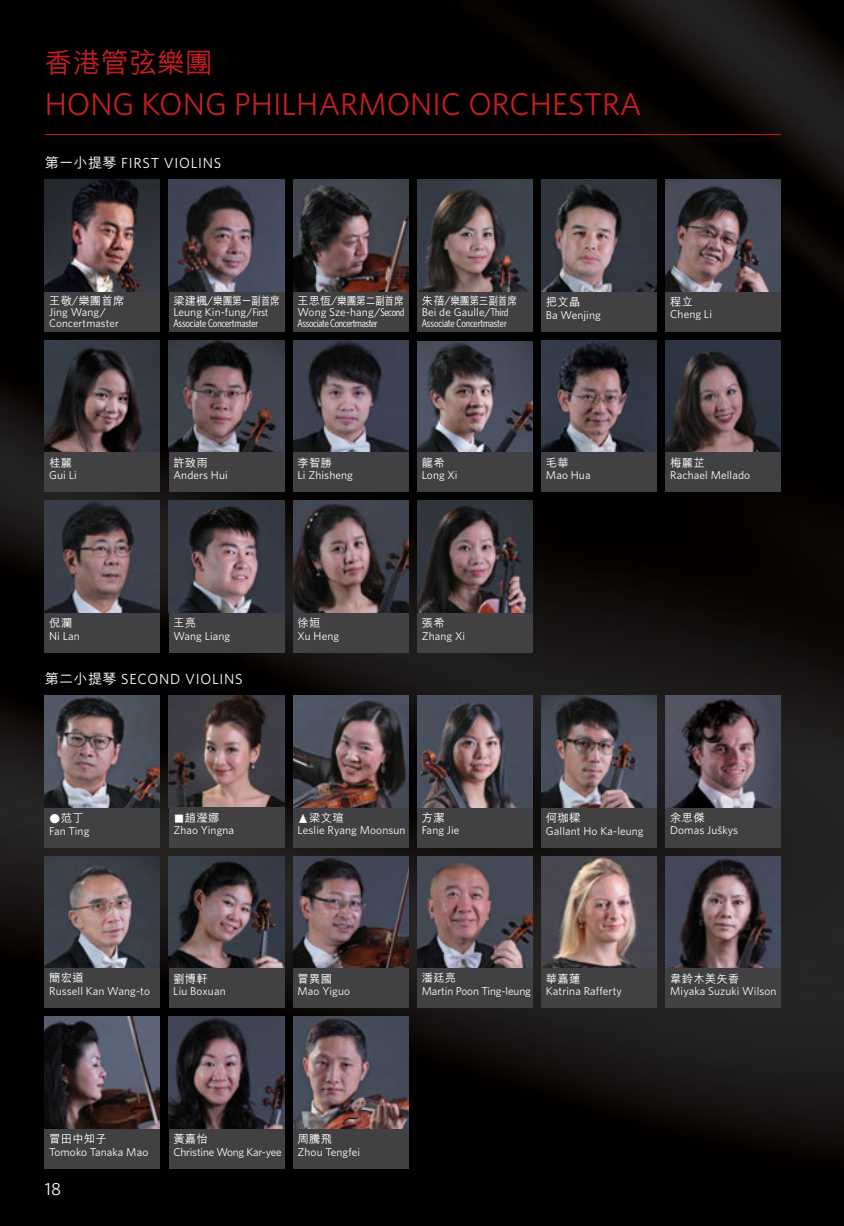
<style>
.page{position:relative;width:844px;height:1226px;background:#fff}
.page>*{position:absolute;margin:0;border:0;box-sizing:border-box;transform-origin:0 0}
.t1{font:31.5px "Whitney";color:#c61d23}
.t2{font:500 28px "M Hei";color:#c61d23}
.t3{font:17.5px "Whitney";color:#fff}
.t4{font:14.53px "Whitney";letter-spacing:.05em;color:#fff}
.t5{font:11.38px "Whitney";letter-spacing:.01em;color:#fff}
.t6{font:500 11.38px "M Hei";letter-spacing:.02em;color:#fff}
.t7{font:500 11.38px "M Hei";letter-spacing:-.02em;color:#fff}
.t8{font:11.38px "Whitney";letter-spacing:-.01em;color:#fff}
.t9{font:11.38px "Whitney";letter-spacing:-.02em;color:#fff}
.t10{font:11.03px "Whitney Condensed";letter-spacing:-.01em;color:#fff}
.t11{font:11.03px "Whitney Condensed";letter-spacing:-.03em;color:#fff}
.t12{font:11.03px "Whitney";letter-spacing:.01em;color:#fff}
.s1{font-family:"M Hei";font-weight:500;font-size:14.17px}
.s2{font-family:"Whitney";font-weight:400}
.s3{font-family:"Whitney Condensed";font-size:11.03px}
</style>
<div class="page">
<img style="left:0;top:0;width:843px;height:1225px">
<img style="left:169px;top:695px;width:115px;height:112px">
<div style="left:169px;top:452px;width:115px;height:40px;background:#414042"></div>
<div style="left:293px;top:452px;width:115px;height:40px;background:#414042"></div>
<div style="left:417px;top:452px;width:115px;height:40px;background:#414042"></div>
<div style="left:541px;top:452px;width:115px;height:40px;background:#414042"></div>
<div style="left:45px;top:452px;width:115px;height:40px;background:#414042"></div>
<div style="left:665px;top:452px;width:115px;height:40px;background:#414042"></div>
<div style="left:169px;top:291px;width:115px;height:40px;background:#414042"></div>
<div style="left:169px;top:807px;width:115px;height:40px;background:#414042"></div>
<div style="left:45px;top:291px;width:115px;height:40px;background:#414042"></div>
<div style="left:45px;top:807px;width:115px;height:40px;background:#414042"></div>
<div style="left:45px;top:1128px;width:115px;height:40px;background:#414042"></div>
<div style="left:169px;top:612px;width:115px;height:40px;background:#414042"></div>
<div style="left:293px;top:1128px;width:115px;height:40px;background:#414042"></div>
<div style="left:293px;top:291px;width:115px;height:40px;background:#414042"></div>
<div style="left:293px;top:807px;width:115px;height:40px;background:#414042"></div>
<div style="left:293px;top:967px;width:115px;height:40px;background:#414042"></div>
<div style="left:293px;top:612px;width:115px;height:40px;background:#414042"></div>
<div style="left:417px;top:291px;width:115px;height:40px;background:#414042"></div>
<div style="left:417px;top:807px;width:115px;height:40px;background:#414042"></div>
<div style="left:417px;top:967px;width:115px;height:40px;background:#414042"></div>
<div style="left:417px;top:612px;width:115px;height:40px;background:#414042"></div>
<div style="left:541px;top:291px;width:115px;height:40px;background:#414042"></div>
<div style="left:541px;top:807px;width:115px;height:40px;background:#414042"></div>
<div style="left:541px;top:967px;width:115px;height:40px;background:#414042"></div>
<div style="left:169px;top:967px;width:115px;height:40px;background:#414042"></div>
<div style="left:45px;top:612px;width:115px;height:40px;background:#414042"></div>
<div style="left:169px;top:1128px;width:115px;height:40px;background:#414042"></div>
<div style="left:665px;top:291px;width:115px;height:40px;background:#414042"></div>
<div style="left:665px;top:807px;width:115px;height:40px;background:#414042"></div>
<div style="left:45px;top:967px;width:115px;height:40px;background:#414042"></div>
<img style="left:169px;top:340px;width:115px;height:112px">
<img style="left:417px;top:180px;width:115px;height:111px">
<img style="left:665px;top:340px;width:115px;height:112px">
<img style="left:169px;top:180px;width:115px;height:111px">
<img style="left:45px;top:695px;width:115px;height:112px">
<img style="left:45px;top:1016px;width:115px;height:112px">
<img style="left:169px;top:501px;width:115px;height:111px">
<img style="left:293px;top:1016px;width:115px;height:112px">
<img style="left:293px;top:180px;width:115px;height:111px">
<img style="left:293px;top:695px;width:115px;height:112px">
<img style="left:293px;top:340px;width:115px;height:112px">
<img style="left:293px;top:856px;width:115px;height:111px">
<img style="left:293px;top:501px;width:115px;height:111px">
<img style="left:417px;top:695px;width:115px;height:112px">
<img style="left:417px;top:341px;width:115px;height:111px">
<img style="left:417px;top:856px;width:115px;height:111px">
<img style="left:417px;top:501px;width:115px;height:111px">
<img style="left:541px;top:180px;width:115px;height:111px">
<img style="left:541px;top:695px;width:115px;height:112px">
<img style="left:541px;top:340px;width:115px;height:112px">
<img style="left:45px;top:340px;width:115px;height:112px">
<img style="left:169px;top:856px;width:115px;height:111px">
<img style="left:45px;top:501px;width:115px;height:111px">
<img style="left:169px;top:1016px;width:115px;height:112px">
<img style="left:665px;top:180px;width:115px;height:111px">
<img style="left:665px;top:695px;width:115px;height:112px">
<img style="left:45px;top:856px;width:115px;height:111px">
<img style="left:541px;top:856px;width:115px;height:111px">
<img style="left:45px;top:180px;width:115px;height:111px">
<hr style="left:45px;top:134px;width:735px;height:1px;background:#c61d23">
<div style="left:665px;top:967px;width:115px;height:40px;background:#414042"></div>
<img style="left:665px;top:856px;width:115px;height:111px">
<h2 class="t2" style="left:45px;top:48px;width:170px">香港管弦樂團</h2>
<h1 class="t1" style="left:45px;top:85px;width:598px">HONG KONG PHILHARMONIC ORCHESTRA</h1>
<p class="t4" style="left:45px;top:154px;width:178px"><span class="s1">第一小提琴</span> FIRST VIOLINS</p>
<p class="t6" style="left:49px;top:294px;width:77px">王敬<span class="s2">/</span>樂團首席</p>
<p class="t5" style="left:49px;top:305px;width:58px">Jing Wang/</p>
<p class="t12" style="left:49px;top:317px;width:71px">Concertmaster</p>
<p class="t7" style="left:173px;top:294px;width:108px">梁建楓<span class="s2">/</span>樂團第一副首席</p>
<p class="t5" style="left:173px;top:305px;width:96px">Leung Kin-fung/<span class="s3">First</span></p>
<p class="t10" style="left:173px;top:317px;width:87px">Associate Concertmaster</p>
<p class="t7" style="left:297px;top:294px;width:108px">王思恆<span class="s2">/</span>樂團第二副首席</p>
<p class="t5" style="left:297px;top:305px;width:108px">Wong Sze-hang/<span class="s3">Second</span></p>
<p class="t11" style="left:297px;top:317px;width:82px">Associate Concertmaster</p>
<p class="t7" style="left:421px;top:294px;width:97px">朱蓓<span class="s2">/</span>樂團第三副首席</p>
<p class="t5" style="left:421px;top:305px;width:88px">Bei de Gaulle/<span class="s3">Third</span></p>
<p class="t10" style="left:421px;top:317px;width:87px">Associate Concertmaster</p>
<p class="t6" style="left:545px;top:296px;width:36px">把文晶</p>
<p class="t5" style="left:545px;top:308px;width:56px">Ba Wenjing</p>
<p class="t6" style="left:670px;top:296px;width:24px">程立</p>
<p class="t5" style="left:670px;top:308px;width:43px">Cheng Li</p>
<p class="t6" style="left:49px;top:456px;width:24px">桂麗</p>
<p class="t5" style="left:49px;top:468px;width:29px">Gui Li</p>
<p class="t6" style="left:173px;top:456px;width:36px">許致雨</p>
<p class="t5" style="left:173px;top:468px;width:56px">Anders Hui</p>
<p class="t6" style="left:297px;top:456px;width:36px">李智勝</p>
<p class="t5" style="left:297px;top:468px;width:57px">Li Zhisheng</p>
<p class="t6" style="left:421px;top:456px;width:24px">龍希</p>
<p class="t5" style="left:421px;top:468px;width:37px">Long Xi</p>
<p class="t6" style="left:545px;top:456px;width:24px">毛華</p>
<p class="t5" style="left:545px;top:468px;width:46px">Mao Hua</p>
<p class="t6" style="left:670px;top:456px;width:36px">梅麗芷</p>
<p class="t5" style="left:670px;top:468px;width:82px">Rachael Mellado</p>
<p class="t6" style="left:49px;top:617px;width:24px">倪瀾</p>
<p class="t5" style="left:49px;top:629px;width:32px">Ni Lan</p>
<p class="t6" style="left:173px;top:617px;width:24px">王亮</p>
<p class="t5" style="left:173px;top:629px;width:58px">Wang Liang</p>
<p class="t6" style="left:297px;top:617px;width:24px">徐姮</p>
<p class="t5" style="left:297px;top:629px;width:43px">Xu Heng</p>
<p class="t6" style="left:421px;top:617px;width:24px">張希</p>
<p class="t5" style="left:421px;top:629px;width:45px">Zhang Xi</p>
<p class="t4" style="left:45px;top:670px;width:199px"><span class="s1">第二小提琴</span> SECOND VIOLINS</p>
<p class="t6" style="left:49px;top:811px;width:36px">●范丁</p>
<p class="t5" style="left:49px;top:823px;width:42px">Fan Ting</p>
<p class="t6" style="left:173px;top:811px;width:48px">■趙瀅娜</p>
<p class="t5" style="left:173px;top:823px;width:62px">Zhao Yingna</p>
<p class="t6" style="left:297px;top:811px;width:48px">▲梁文瑄</p>
<p class="t5" style="left:297px;top:823px;width:109px">Leslie Ryang Moonsun</p>
<p class="t6" style="left:421px;top:811px;width:24px">方潔</p>
<p class="t5" style="left:421px;top:823px;width:39px">Fang Jie</p>
<p class="t6" style="left:545px;top:811px;width:36px">何珈樑</p>
<p class="t5" style="left:545px;top:823px;width:99px">Gallant Ho Ka-leung</p>
<p class="t6" style="left:670px;top:811px;width:36px">余思傑</p>
<p class="t5" style="left:670px;top:823px;width:70px">Domas Juškys</p>
<p class="t6" style="left:49px;top:972px;width:36px">簡宏道</p>
<p class="t5" style="left:49px;top:984px;width:102px">Russell Kan Wang-to</p>
<p class="t6" style="left:173px;top:972px;width:36px">劉博軒</p>
<p class="t5" style="left:173px;top:984px;width:54px">Liu Boxuan</p>
<p class="t6" style="left:297px;top:972px;width:36px">冒異國</p>
<p class="t5" style="left:297px;top:984px;width:54px">Mao Yiguo</p>
<p class="t6" style="left:421px;top:972px;width:36px">潘廷亮</p>
<p class="t8" style="left:421px;top:984px;width:111px">Martin Poon Ting-leung</p>
<p class="t6" style="left:545px;top:972px;width:36px">華嘉蓮</p>
<p class="t5" style="left:545px;top:984px;width:77px">Katrina Rafferty</p>
<p class="t6" style="left:670px;top:972px;width:71px">韋鈴木美矢香</p>
<p class="t5" style="left:670px;top:984px;width:108px">Miyaka Suzuki Wilson</p>
<p class="t6" style="left:49px;top:1132px;width:59px">冒田中知子</p>
<p class="t5" style="left:49px;top:1144px;width:101px">Tomoko Tanaka Mao</p>
<h3 class="t3" style="left:45px;top:1178px;width:18px">18</h3>
<p class="t6" style="left:173px;top:1132px;width:36px">黃嘉怡</p>
<p class="t9" style="left:173px;top:1144px;width:110px">Christine Wong Kar-yee</p>
<p class="t6" style="left:297px;top:1132px;width:36px">周騰飛</p>
<p class="t5" style="left:297px;top:1144px;width:64px">Zhou Tengfei</p>
</div>
